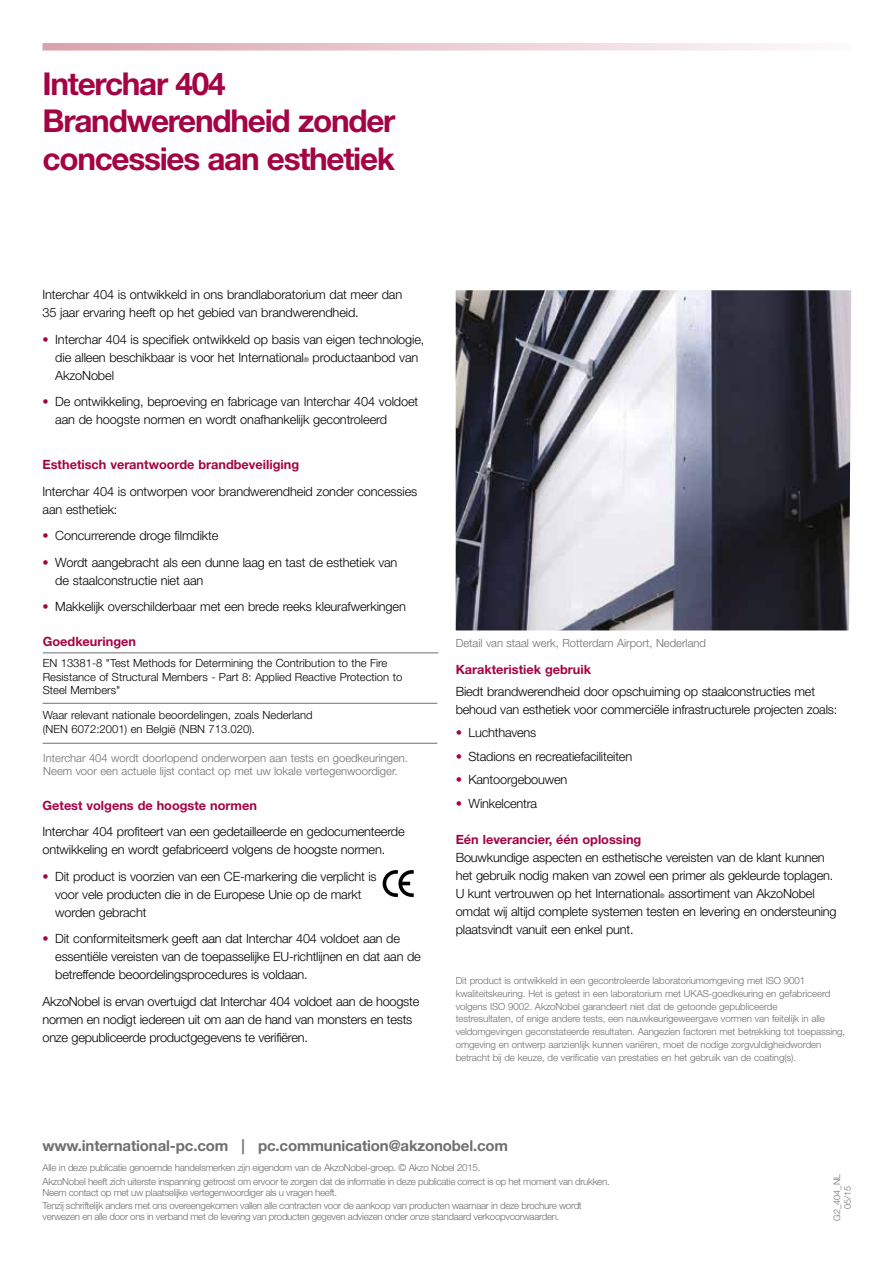
<style>
.page{position:relative;width:893px;height:1263px;background:#fff}
.page>*{position:absolute;margin:0;border:0;box-sizing:border-box;transform-origin:0 0}
.t1{font:700 31.5px/37.5px "Helvetica Neue LT Pro";letter-spacing:-.04em;color:#a40344}
.t2{font:700 15px "Helvetica Neue LT Pro";letter-spacing:-.01em;color:#706f6f}
.t3{font:300 12.75px/18px "Helvetica Neue LT Pro";letter-spacing:-.015em;color:#000}
.t4{font:700 12.75px "Helvetica Neue LT Pro";color:#a40344}
.t5{font:300 11.25px/13.5px "Helvetica Neue LT Pro";color:#000}
.t6{font:300 11.25px/13.5px "Helvetica Neue LT Pro";color:#706f6f}
.t7{font:300 9.75px/12.8px "Helvetica Neue LT Pro";letter-spacing:-.01em;color:#706f6f}
.t8{font:300 9.75px/13.4px "Helvetica Neue LT Pro";letter-spacing:-.03em;color:#706f6f}
.t9{font:300 9px/10.5px "Helvetica Neue LT Pro";color:#706f6f;text-align:center}
.s1{color:#a40344}
.s2{font-size:6.3px}
.s3{font-size:6px}
</style>
<div class="page">
<svg style="left:43px;top:43px;width:753px;height:8px;background:#ebced3"></svg>
<hr style="left:43px;top:652px;width:395px;height:1px;background:#706f6f">
<hr style="left:43px;top:703px;width:394px;height:1px;background:#706f6f">
<hr style="left:43px;top:743px;width:394px;height:1px;background:#706f6f">
<img style="left:456px;top:290px;width:395px;height:340px">
<svg style="left:383px;top:870px;width:31px;height:27px"></svg>
<h1 class="t1" style="left:43px;top:64px;width:355px">Interchar 404<br>Brandwerendheid zonder concessies aan esthetiek</h1>
<p class="t3" style="left:43px;top:286px;width:361px">Interchar 404 is ontwikkeld in ons brandlaboratorium dat meer dan<br>35 jaar ervaring heeft op het gebied van brandwerendheid.</p>
<p class="t3" style="left:55px;top:330px;width:371px;text-indent:-13px"><span class="s1">•</span> Interchar 404 is specifiek ontwikkeld op basis van eigen technologie, die alleen beschikbaar is voor het International<span class="s2">®</span> productaanbod van<br>AkzoNobel</p>
<p class="t3" style="left:55px;top:393px;width:365px;text-indent:-13px"><span class="s1">•</span> De ontwikkeling, beproeving en fabricage van Interchar 404 voldoet aan de hoogste normen en wordt onafhankelijk gecontroleerd</p>
<p class="t4" style="left:43px;top:456px;width:258px">Esthetisch verantwoorde brandbeveiliging</p>
<p class="t3" style="left:43px;top:482px;width:376px">Interchar 404 is ontworpen voor brandwerendheid zonder concessies aan esthetiek:</p>
<p class="t3" style="left:43px;top:526px;width:177px"><span class="s1">•</span> Concurrerende droge filmdikte</p>
<p class="t3" style="left:55px;top:553px;width:344px;text-indent:-13px"><span class="s1">•</span> Wordt aangebracht als een dunne laag en tast de esthetiek van de staalconstructie niet aan</p>
<p class="t3" style="left:43px;top:597px;width:365px"><span class="s1">•</span> Makkelijk overschilderbaar met een brede reeks kleurafwerkingen</p>
<p class="t4" style="left:43px;top:633px;width:95px">Goedkeuringen</p>
<p class="t5" style="left:43px;top:656px;width:361px">EN 13381-8 "Test Methods for Determining the Contribution to the Fire<br>Resistance of Structural Members - Part 8: Applied Reactive Protection to<br>Steel Members"</p>
<p class="t5" style="left:43px;top:708px;width:271px">Waar relevant nationale beoordelingen, zoals Nederland (NEN 6072:2001) en België (NBN 713.020).</p>
<p class="t6" style="left:43px;top:751px;width:366px">Interchar 404 wordt doorlopend onderworpen aan tests en goedkeuringen.<br>Neem voor een actuele lijst contact op met uw lokale vertegenwoordiger.</p>
<p class="t4" style="left:43px;top:797px;width:216px">Getest volgens de hoogste normen</p>
<p class="t3" style="left:43px;top:822px;width:364px">Interchar 404 profiteert van een gedetailleerde en gedocumenteerde ontwikkeling en wordt gefabriceerd volgens de hoogste normen.</p>
<p class="t3" style="left:55px;top:867px;width:323px;text-indent:-13px"><span class="s1">•</span> Dit product is voorzien van een CE-markering die verplicht is voor vele producten die in de Europese Unie op de markt worden gebracht</p>
<p class="t3" style="left:55px;top:929px;width:367px;text-indent:-13px"><span class="s1">•</span> Dit conformiteitsmerk geeft aan dat Interchar 404 voldoet aan de essentiële vereisten van de toepasselijke EU-richtlijnen en dat aan de betreffende beoordelingsprocedures is voldaan.</p>
<p class="t3" style="left:43px;top:992px;width:378px">AkzoNobel is ervan overtuigd dat Interchar 404 voldoet aan de hoogste normen en nodigt iedereen uit om aan de hand van monsters en tests onze gepubliceerde productgegevens te verifiëren.</p>
<p class="t6" style="left:456px;top:636px;width:252px">Detail van staal werk, Rotterdam Airport, Nederland</p>
<p class="t4" style="left:456px;top:661px;width:137px">Karakteristiek gebruik</p>
<p class="t3" style="left:456px;top:682px;width:383px">Biedt brandwerendheid door opschuiming op staalconstructies met behoud van esthetiek voor commerciële infrastructurele projecten zoals:</p>
<p class="t3" style="left:456px;top:723px;width:82px"><span class="s1">•</span> Luchthavens</p>
<p class="t3" style="left:456px;top:747px;width:178px"><span class="s1">•</span> Stadions en recreatiefaciliteiten</p>
<p class="t3" style="left:456px;top:770px;width:113px"><span class="s1">•</span> Kantoorgebouwen</p>
<p class="t3" style="left:456px;top:794px;width:83px"><span class="s1">•</span> Winkelcentra</p>
<p class="t4" style="left:456px;top:831px;width:187px">Eén leverancier, één oplossing</p>
<p class="t3" style="left:456px;top:848px;width:382px">Bouwkundige aspecten en esthetische vereisten van de klant kunnen het gebruik nodig maken van zowel een primer als gekleurde toplagen.<br>U kunt vertrouwen op het International<span class="s3">®</span> assortiment van AkzoNobel omdat wij altijd complete systemen testen en levering en ondersteuning plaatsvindt vanuit een enkel punt.</p>
<p class="t7" style="left:456px;top:974px;width:391px">Dit product is ontwikkeld in een gecontroleerde laboratoriumomgeving met ISO 9001 kwaliteitskeuring. Het is getest in een laboratorium met UKAS-goedkeuring en gefabriceerd volgens ISO 9002. AkzoNobel garandeert niet dat de getoonde gepubliceerde<br>testresultaten, of enige andere tests, een nauwkeurigeweergave vormen van feitelijk in alle veldomgevingen geconstateerde resultaten. Aangezien factoren met betrekking tot toepassing, omgeving en ontwerp aanzienlijk kunnen variëren, moet de nodige zorgvuldigheidworden betracht bij de keuze, de verificatie van prestaties en het gebruik van de coating(s).</p>
<p class="t2" style="left:43px;top:1136px;width:467px">www.international-pc.com | pc.communication@akzonobel.com</p>
<p class="t8" style="left:43px;top:1161px;width:569px">Alle in deze publicatie genoemde handelsmerken zijn eigendom van de AkzoNobel-groep. © Akzo Nobel 2015.<br>AkzoNobel heeft zich uiterste inspanning getroost om ervoor te zorgen dat de informatie in deze publicatie correct is op het moment van drukken.</p>
<p class="t8" style="left:43px;top:1185px;width:541px">Neem contact op met uw plaatselijke vertegenwoordiger als u vragen heeft.<br>Tenzij schriftelijk anders met ons overeengekomen vallen alle contracten voor de aankoop van producten waarnaar in deze brochure wordt</p>
<p class="t8" style="left:43px;top:1210px;width:518px">verwezen en alle door ons in verband met de levering van producten gegeven adviezen onder onze standaard verkoopvoorwaarden.</p>
<p class="t9" style="left:832px;top:1221px;width:48px;rotate:-90deg">G2_404_NL<br>05/15</p>
</div>
